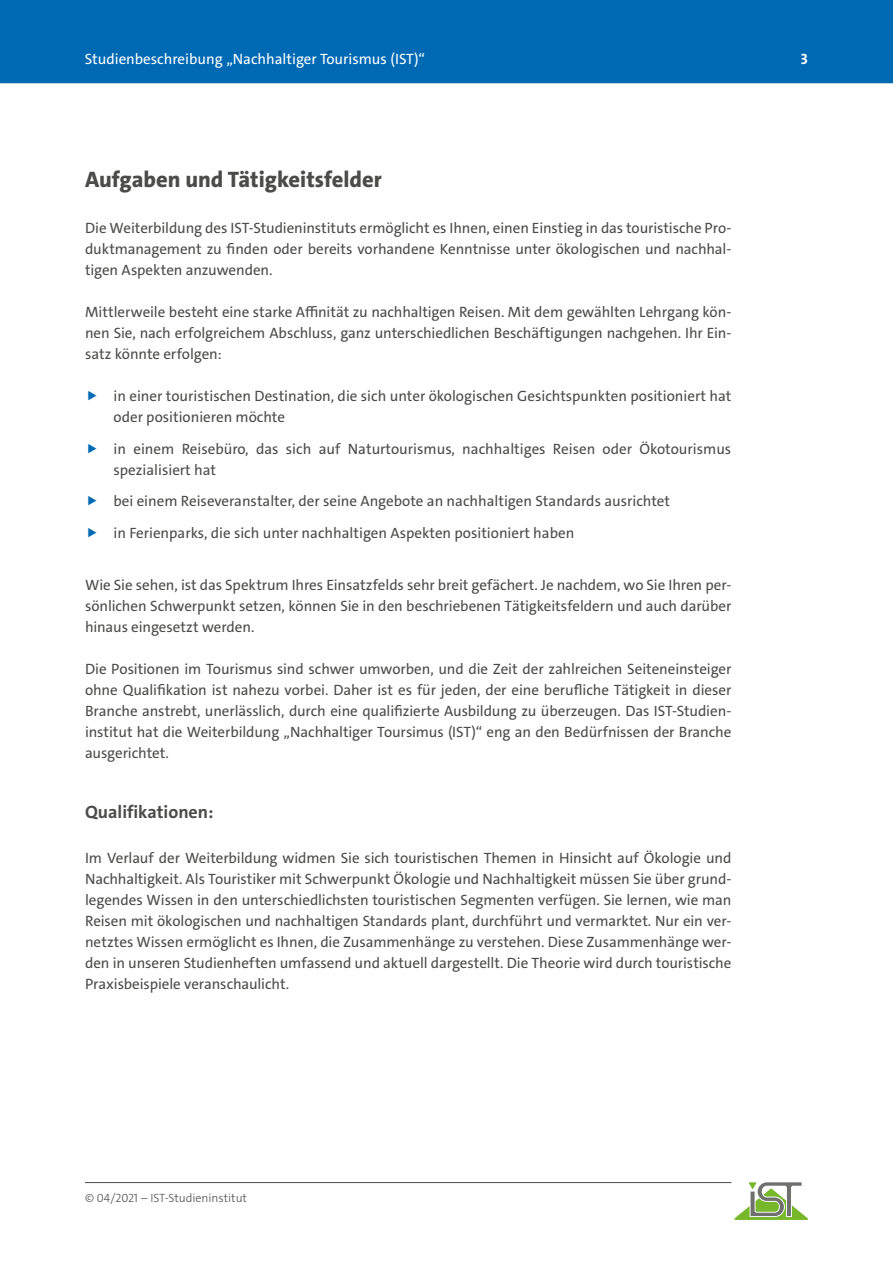
<style>
.page{position:relative;width:893px;height:1263px;background:#fff}
.page>*{position:absolute;margin:0;border:0;box-sizing:border-box;transform-origin:0 0}
.t1{font:800 22.5px "The Sans C4 s";color:#4b4b4a}
.t2{font:700 18px "The Sans C4 s";color:#4b4b4a}
.t3{font:15px/21px "The Sans C4 s";color:#4b4b4a;text-align:justify}
.t4{font:15px "The Sans C4 s";color:#fff}
.t5{font:700 15px "The Sans C4 s";color:#fff}
.t6{font:300 12px "The Sans C4 s";color:#4b4b4a}
</style>
<div class="page">
<hr style="left:85px;top:1182px;width:646px;height:1px;background:#4b4b4a">
<svg style="left:734px;top:1182px;width:74px;height:38px"></svg>
<div style="left:0;top:0;width:893px;height:83px;background:#0069b4"></div>
<p class="t4" style="left:85px;top:49px;width:342px">Studienbeschreibung „Nachhaltiger Tourismus (IST)“</p>
<p class="t5" style="left:801px;top:49px;width:9px">3</p>
<h1 class="t1" style="left:85px;top:165px;width:298px">Aufgaben und Tätigkeitsfelder</h1>
<p class="t3" style="left:85px;top:217px;width:648px">Die Weiterbildung des IST-Studieninstituts ermöglicht es Ihnen, einen Einstieg in das touristische Pro&shy;duktmanagement zu finden oder bereits vorhandene Kenntnisse unter ökologischen und nachhal&shy;tigen Aspekten anzuwenden.</p>
<p class="t3" style="left:85px;top:301px;width:648px">Mittlerweile besteht eine starke Affinität zu nachhaltigen Reisen. Mit dem gewählten Lehrgang kön&shy;nen Sie, nach erfolgreichem Abschluss, ganz unterschiedlichen Beschäftigungen nachgehen. Ihr Ein&shy;satz könnte erfolgen:</p>
<p class="t3" style="left:114px;top:385px;width:619px">in einer touristischen Destination, die sich unter ökologischen Gesichtspunkten positioniert hat oder positionieren möchte</p>
<p class="t3" style="left:114px;top:438px;width:619px">in einem Reisebüro, das sich auf Naturtourismus, nachhaltiges Reisen oder Ökotourismus spezialisiert hat</p>
<p class="t3" style="left:114px;top:485px;width:558px;line-height:31.7px">bei einem Reiseveranstalter, der seine Angebote an nachhaltigen Standards ausrichtet in Ferienparks, die sich unter nachhaltigen Aspekten positioniert haben</p>
<p class="t3" style="left:85px;top:574px;width:648px">Wie Sie sehen, ist das Spektrum Ihres Einsatzfelds sehr breit gefächert. Je nachdem, wo Sie Ihren per&shy;sönlichen Schwerpunkt setzen, können Sie in den beschriebenen Tätigkeitsfeldern und auch darüber hinaus eingesetzt werden.</p>
<p class="t3" style="left:85px;top:658px;width:648px">Die Positionen im Tourismus sind schwer umworben, und die Zeit der zahlreichen Seiteneinsteiger ohne Qualifikation ist nahezu vorbei. Daher ist es für jeden, der eine berufliche Tätigkeit in dieser Branche anstrebt, unerlässlich, durch eine qualifizierte Ausbildung zu überzeugen. Das IST-Studien&shy;institut hat die Weiterbildung „Nachhaltiger Toursimus (IST)“ eng an den Bedürfnissen der Branche ausgerichtet.</p>
<p class="t2" style="left:85px;top:800px;width:130px">Qualifikationen:</p>
<p class="t3" style="left:85px;top:847px;width:648px">Im Verlauf der Weiterbildung widmen Sie sich touristischen Themen in Hinsicht auf Ökologie und Nachhaltigkeit. Als Touristiker mit Schwerpunkt Ökologie und Nachhaltigkeit müssen Sie über grund&shy;legendes Wissen in den unterschiedlichsten touristischen Segmenten verfügen. Sie lernen, wie man Reisen mit ökologischen und nachhaltigen Standards plant, durchführt und vermarktet. Nur ein ver&shy;netztes Wissen ermöglicht es Ihnen, die Zusammenhänge zu verstehen. Diese Zusammenhänge wer&shy;den in unseren Studienheften umfassend und aktuell dargestellt. Die Theorie wird durch touristische Praxisbeispiele veranschaulicht.</p>
<p class="t6" style="left:85px;top:1190px;width:163px">© 04/2021 – IST-Studieninstitut</p>
</div>
